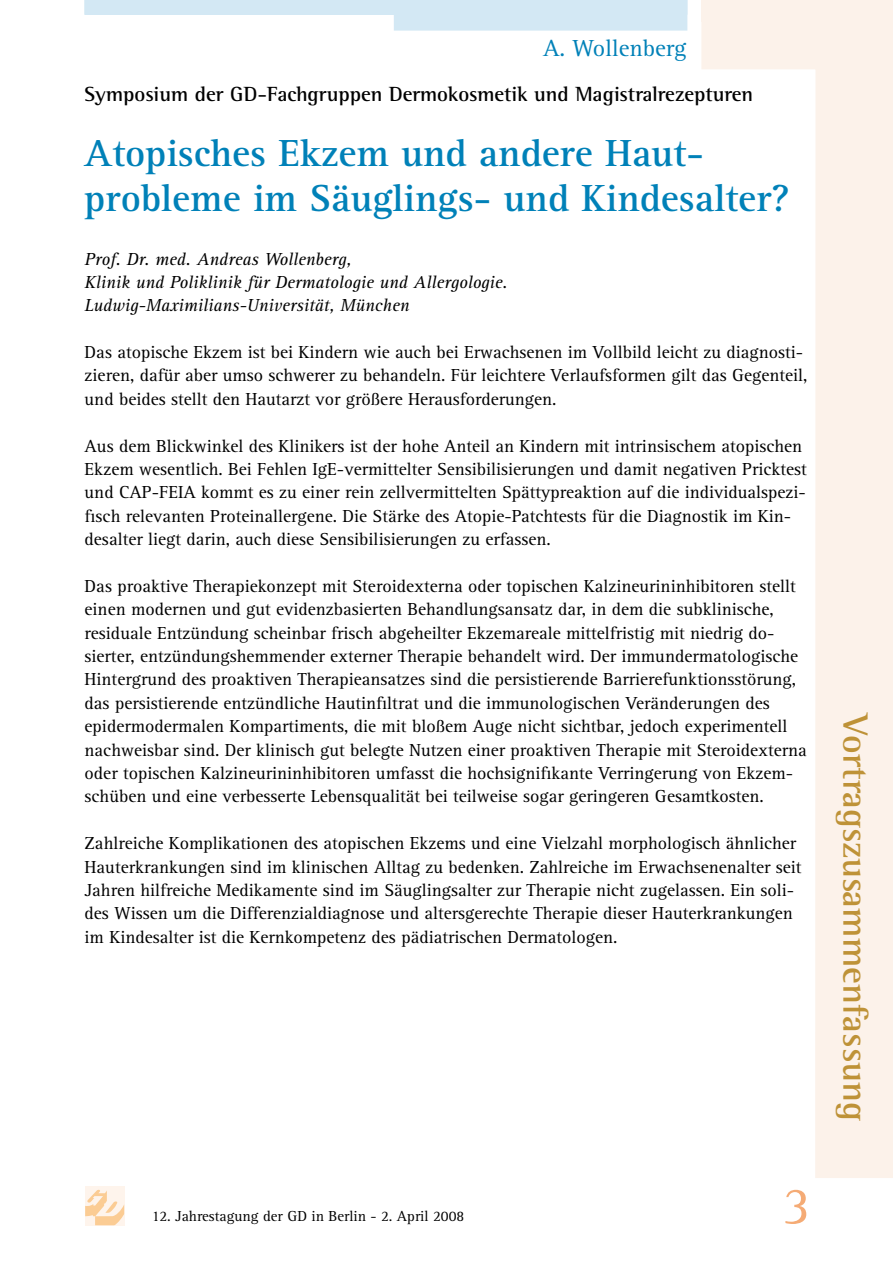
<style>
.page{position:relative;width:893px;height:1263px;background:#fff}
.page>*{position:absolute;margin:0;border:0;box-sizing:border-box;transform-origin:0 0}
.t1{font:54px "Agfa Rotis Serif";color:#f5ab75}
.t2{font:700 39px/45px "Agfa Rotis Serif";color:#0081b8}
.t3{font:700 36px "Agfa Rotis Semi Serif";color:#be9237}
.t4{font:24px "Agfa Rotis Serif";color:#0081b8}
.t5{font:700 21px "Agfa Rotis Semi Serif";color:#000}
.t6{font:18px/23.4px "Agfa Rotis Serif";color:#000}
.t7{font:italic 18px/23.4px "Agfa Rotis Serif";color:#000}
.t8{font:15px "Agfa Rotis Serif";color:#000}
</style>
<div class="page">
<svg style="left:701px;top:21px;width:192px;height:1157px"></svg>
<div style="left:85px;top:1186px;width:39px;height:39px;background:#fef4ec"></div>
<svg style="left:85px;top:1189px;width:39px;height:36px"></svg>
<svg style="left:84px;top:0;width:603px;height:31px"></svg>
<div style="left:701px;top:0;width:192px;height:21px;background:#fcf2ea"></div>
<h3 class="t4" style="left:543px;top:35px;width:145px">A. Wollenberg</h3>
<p class="t5" style="left:85px;top:81px;width:670px">Symposium der GD-Fachgruppen Dermokosmetik und Magistralrezepturen</p>
<h2 class="t2" style="left:85px;top:131px;width:706px">Atopisches Ekzem und andere Haut&shy;probleme im Säuglings- und Kindesalter?</h2>
<p class="t7" style="left:85px;top:247px;width:424px">Prof. Dr. med. Andreas Wollenberg,<br>Klinik und Poliklinik für Dermatologie und Allergologie.<br>Ludwig-Maximilians-Universität, München</p>
<p class="t6" style="left:85px;top:341px;width:724px">Das atopische Ekzem ist bei Kindern wie auch bei Erwachsenen im Vollbild leicht zu diagnosti&shy;zieren, dafür aber umso schwerer zu behandeln. Für leichtere Verlaufsformen gilt das Gegenteil, und beides stellt den Hautarzt vor größere Herausforderungen.</p>
<p class="t6" style="left:85px;top:434px;width:724px">Aus dem Blickwinkel des Klinikers ist der hohe Anteil an Kindern mit intrinsischem atopischen Ekzem wesentlich. Bei Fehlen IgE-vermittelter Sensibilisierungen und damit negativen Pricktest und CAP-FEIA kommt es zu einer rein zellvermittelten Spättypreaktion auf die individualspezi&shy;fisch relevanten Proteinallergene. Die Stärke des Atopie-Patchtests für die Diagnostik im Kin&shy;desalter liegt darin, auch diese Sensibilisierungen zu erfassen.</p>
<p class="t6" style="left:85px;top:575px;width:724px">Das proaktive Therapiekonzept mit Steroidexterna oder topischen Kalzineurininhibitoren stellt einen modernen und gut evidenzbasierten Behandlungsansatz dar, in dem die subklinische, residuale Entzündung scheinbar frisch abgeheilter Ekzemareale mittelfristig mit niedrig do&shy;sierter, entzündungshemmender externer Therapie behandelt wird. Der immundermatologische Hintergrund des proaktiven Therapieansatzes sind die persistierende Barrierefunktionsstörung, das persistierende entzündliche Hautinfiltrat und die immunologischen Veränderungen des epidermodermalen Kompartiments, die mit bloßem Auge nicht sichtbar, jedoch experimentell nachweisbar sind. Der klinisch gut belegte Nutzen einer proaktiven Therapie mit Steroidexterna oder topischen Kalzineurininhibitoren umfasst die hochsignifikante Verringerung von Ekzem&shy;schüben und eine verbesserte Lebensqualität bei teilweise sogar geringeren Gesamtkosten.</p>
<p class="t6" style="left:85px;top:832px;width:718px">Zahlreiche Komplikationen des atopischen Ekzems und eine Vielzahl morphologisch ähnlicher Hauterkrankungen sind im klinischen Alltag zu bedenken. Zahlreiche im Erwachsenenalter seit Jahren hilfreiche Medikamente sind im Säuglingsalter zur Therapie nicht zugelassen. Ein soli&shy;des Wissen um die Differenzialdiagnose und altersgerechte Therapie dieser Hauterkrankungen im Kindesalter ist die Kernkompetenz des pädiatrischen Dermatologen.</p>
<p class="t8" style="left:152px;top:1208px;width:314px">12. Jahrestagung der GD in Berlin - 2. April 2008</p>
<h1 class="t1" style="left:783px;top:1175px;width:30px">3</h1>
<h3 class="t3" style="left:877px;top:714px;width:409px;rotate:90deg">Vortragszusammenfassung</h3>
</div>
